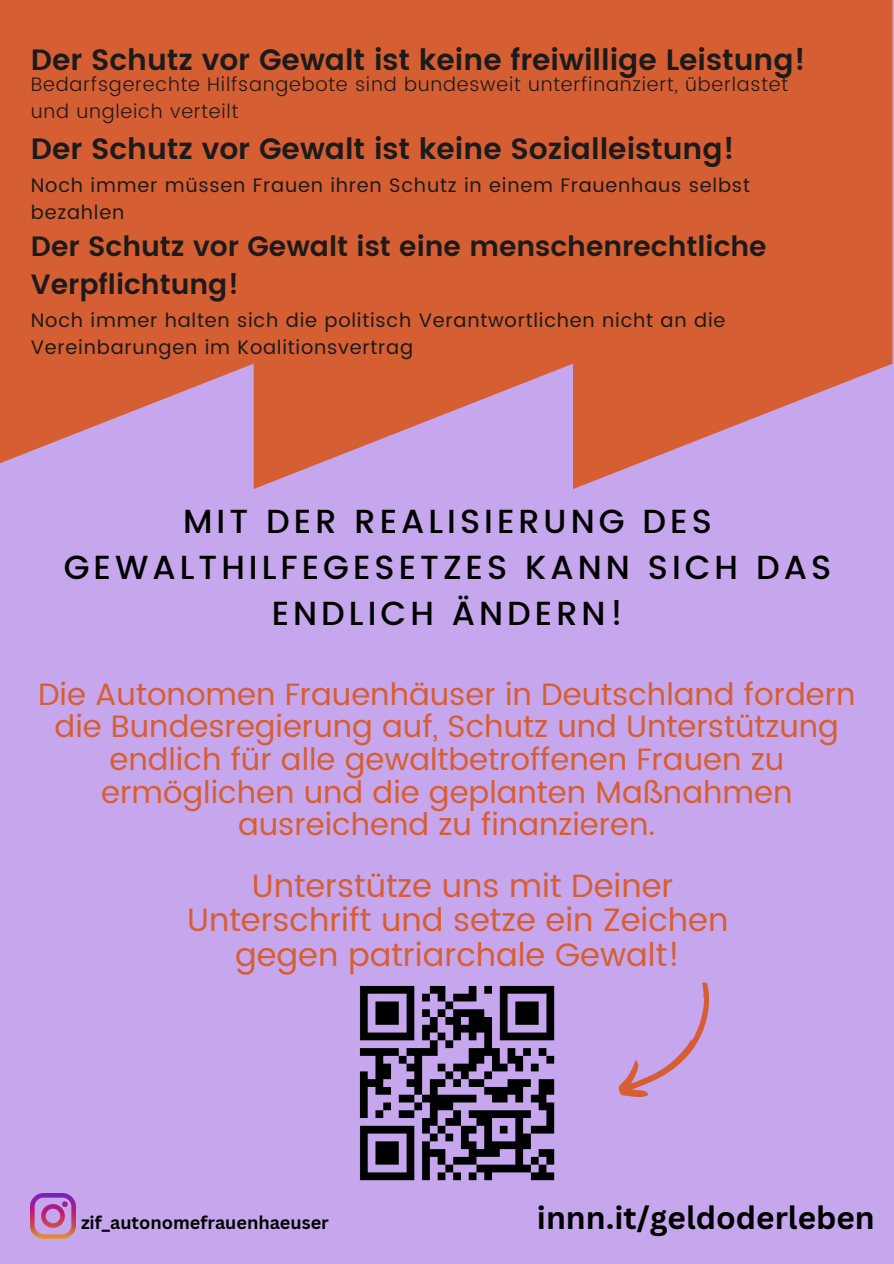
<style>
.page{position:relative;width:894px;height:1264px;background:#fff}
.page>*{position:absolute;margin:0;border:0;box-sizing:border-box;transform-origin:0 0}
.t1{font:500 33.3px/46.2px "Poppins";letter-spacing:.12em;color:#000;text-align:center}
.t2{font:32.4px/34.8px "Poppins";color:#d65e33;text-align:center}
.t3{font:700 31.5px "Canva Sans";color:#000}
.t4{font:30.9px/32.7px "Poppins";color:#d65e33;text-align:center}
.t5{font:600 29.4px "Poppins";color:#1b1b1b}
.t6{font:600 27.9px/38.2px "Poppins";color:#1b1b1b}
.t7{font:19.5px/27px "Poppins";letter-spacing:.04em;color:#1b1b1b}
.t8{font:300 19.5px/27px "Poppins";letter-spacing:.04em;color:#1b1b1b}
.t9{font:700 18px "Canva Sans";color:#000}
</style>
<div class="page">
<div style="left:0;top:0;width:893px;height:1263px;background:#c6a7ed"></div>
<svg style="left:0;top:0;width:892px;height:489px;background:#d3674c"></svg>
<img style="left:357px;top:985px;width:198px;height:196px">
<svg style="left:618px;top:982px;width:91px;height:116px"></svg>
<img style="left:31px;top:1193px;width:45px;height:45px">
<p class="t5" style="left:31px;top:42px;width:776px">Der Schutz vor Gewalt ist keine freiwillige Leistung!</p>
<p class="t8" style="left:31px;top:70px;width:758px">Bedarfsgerechte Hilfsangebote sind bundesweit unterfinanziert, überlastet und ungleich verteilt</p>
<h4 class="t5" style="left:31px;top:132px;width:705px">Der Schutz vor Gewalt ist keine Sozialleistung!</h4>
<h1 class="t7" style="left:31px;top:172px;width:720px">Noch immer müssen Frauen ihren Schutz in einem Frauenhaus selbst bezahlen</h1>
<h3 class="t6" style="left:31px;top:227px;width:737px">Der Schutz vor Gewalt ist eine menschenrechtliche<br>Verpflichtung!</h3>
<h3 class="t7" style="left:31px;top:306px;width:695px">Noch immer halten sich die politisch Verantwortlichen nicht an die<br>Vereinbarungen im Koalitionsvertrag</h3>
<p class="t1" style="left:64px;top:498px;width:768px">MIT DER REALISIERUNG DES<br>GEWALTHILFEGESETZES KANN SICH DAS<br>ENDLICH ÄNDERN!</p>
<h4 class="t4" style="left:38px;top:677px;width:818px">Die Autonomen Frauenhäuser in Deutschland fordern die Bundesregierung auf, Schutz und Unterstützung endlich für alle gewaltbetroffenen Frauen zu ermöglichen und die geplanten Maßnahmen ausreichend zu finanzieren.</h4>
<p class="t2" style="left:187px;top:868px;width:542px">Unterstütze uns mit Deiner<br>Unterschrift und setze ein Zeichen gegen patriarchale Gewalt!</p>
<p class="t9" style="left:81px;top:1209px;width:249px">zif_autonomefrauenhaeuser</p>
<p class="t3" style="left:537px;top:1195px;width:339px">innn.it/geldoderleben</p>
</div>
